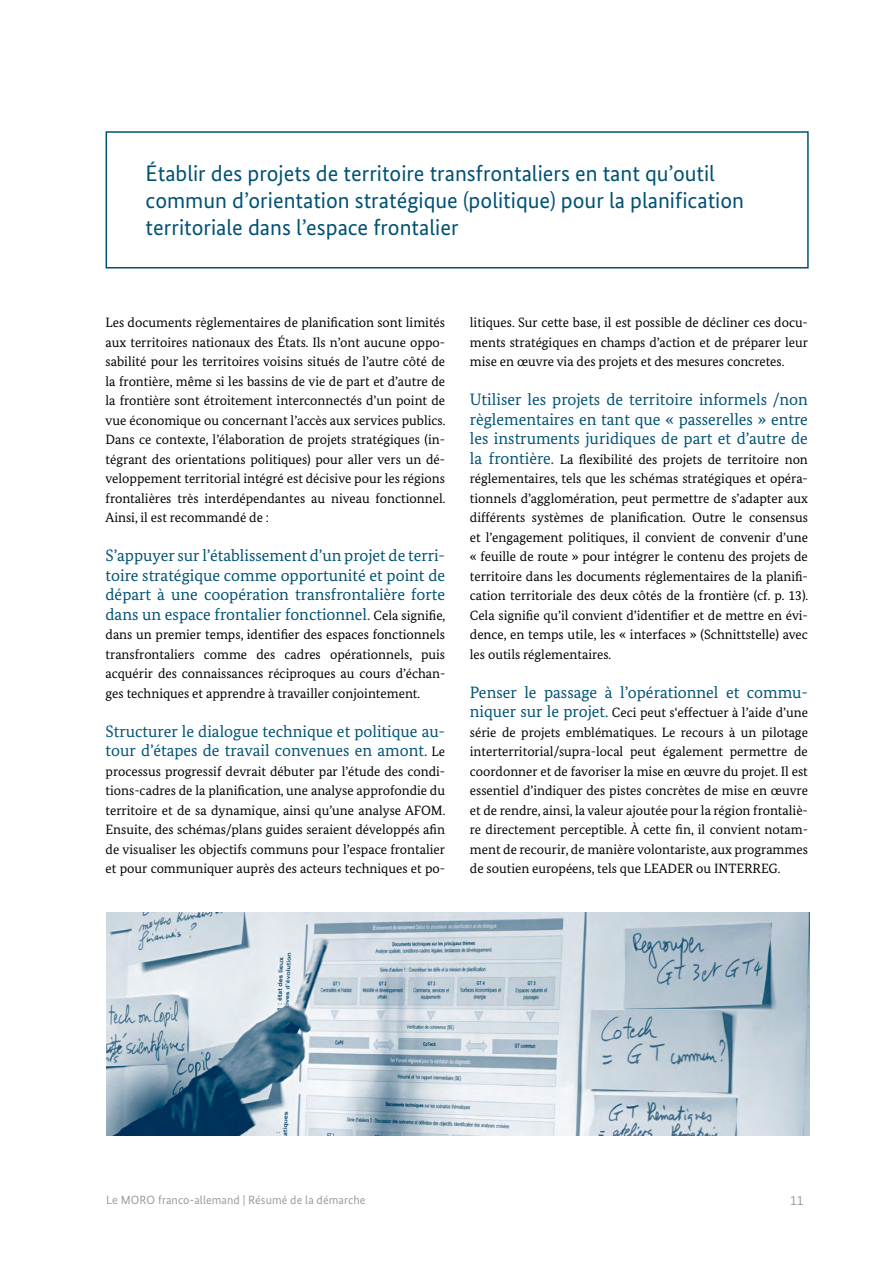
<style>
.page{position:relative;width:893px;height:1263px;background:#fff}
.page>*{position:absolute;margin:0;border:0;box-sizing:border-box;transform-origin:0 0}
.t1{font:22.5px/27px "Bundes Sans";color:#005275}
.t2{font:16.5px/19.5px "Bundes Serif";color:#005275;text-align:justify}
.t3{font:13.5px/19.5px "Bundes Serif";color:#000;text-align:justify}
.t4{font:13.5px "Bundes Sans";color:#9d9d9c}
.t5{font:12px "Bundes Sans";letter-spacing:.005em;color:#9d9d9c}
.s1{font-size:13.5px;color:#000}
.s2{font-size:16.5px;color:#005275}
</style>
<div class="page">
<div style="left:106px;top:131px;width:703px;height:137px;background:#fff;border:2px solid #015274"></div>
<img style="left:106px;top:912px;width:703px;height:223px">
<h1 class="t1" style="left:146px;top:160px;width:600px">Établir des projets de territoire transfrontaliers en tant qu’outil commun d’orientation stratégique (politique) pour la planification territoriale dans l’espace frontalier</h1>
<p class="t3" style="left:106px;top:312px;width:341px">Les documents règlementaires de planification sont limités aux territoires nationaux des États. Ils n’ont aucune oppo&shy;sabilité pour les territoires voisins situés de l’autre côté de la frontière, même si les bassins de vie de part et d’autre de la frontière sont étroitement interconnectés d’un point de vue économique ou concernant l’accès aux services publics.<br>Dans ce contexte, l’élaboration de projets stratégiques (in&shy;tégrant des orientations politiques) pour aller vers un dé&shy;veloppement territorial intégré est décisive pour les régions frontalières très interdépendantes au niveau fonctionnel.<br>Ainsi, il est recommandé de :</p>
<p class="t2" style="left:106px;top:545px;width:341px">S’appuyer sur l’établissement d’un projet de terri&shy;toire stratégique comme opportunité et point de départ à une coopération transfrontalière forte dans un espace frontalier fonctionnel. <span class="s1">Cela signifie,</span></p>
<p class="t3" style="left:106px;top:624px;width:341px">dans un premier temps, identifier des espaces fonctionnels transfrontaliers comme des cadres opérationnels, puis acquérir des connaissances réciproques au cours d’échan&shy;ges techniques et apprendre à travailler conjointement.</p>
<p class="t2" style="left:106px;top:721px;width:341px">Structurer le dialogue technique et politique au&shy;tour d’étapes de travail convenues en amont. <span class="s1">Le</span></p>
<p class="t3" style="left:106px;top:761px;width:341px">processus progressif devrait débuter par l’étude des condi&shy;tions-cadres de la planification, une analyse approfondie du territoire et de sa dynamique, ainsi qu’une analyse AFOM.<br>Ensuite, des schémas/plans guides seraient développés afin de visualiser les objectifs communs pour l’espace frontalier et pour communiquer auprès des acteurs techniques et po-</p>
<p class="t3" style="left:470px;top:312px;width:340px">litiques. Sur cette base, il est possible de décliner ces docu&shy;ments stratégiques en champs d’action et de préparer leur mise en œuvre via des projets et des mesures concretes.</p>
<p class="t2" style="left:470px;top:389px;width:340px">Utiliser les projets de territoire informels /non règlementaires en tant que « passerelles » entre les instruments juridiques de part et d’autre de</p>
<p class="t3" style="left:470px;top:449px;width:340px"><span class="s2">la frontière.</span> La flexibilité des projets de territoire non réglementaires, tels que les schémas stratégiques et opéra&shy;tionnels d’agglomération, peut permettre de s’adapter aux différents systèmes de planification. Outre le consensus et l’engagement politiques, il convient de convenir d’une « feuille de route » pour intégrer le contenu des projets de territoire dans les documents réglementaires de la planifi&shy;cation territoriale des deux côtés de la frontière (cf. p. 13).<br>Cela signifie qu’il convient d’identifier et de mettre en évi&shy;dence, en temps utile, les « interfaces » (Schnittstelle) avec les outils réglementaires.</p>
<p class="t2" style="left:470px;top:682px;width:340px">Penser le passage à l’opérationnel et commu-</p>
<p class="t3" style="left:470px;top:702px;width:340px"><span class="s2">niquer sur le projet.</span> Ceci peut s‘effectuer à l’aide d’une série de projets emblématiques. Le recours à un pilotage interterritorial/supra-local peut également permettre de coordonner et de favoriser la mise en œuvre du projet. Il est essentiel d’indiquer des pistes concrètes de mise en œuvre et de rendre, ainsi, la valeur ajoutée pour la région frontaliè&shy;re directement perceptible. À cette fin, il convient notam&shy;ment de recourir, de manière volontariste, aux programmes de soutien européens, tels que LEADER ou INTERREG.</p>
<p class="t5" style="left:106px;top:1193px;width:261px">Le MORO franco-allemand | Résumé de la démarche</p>
<p class="t4" style="left:790px;top:1192px;width:15px">11</p>
</div>
